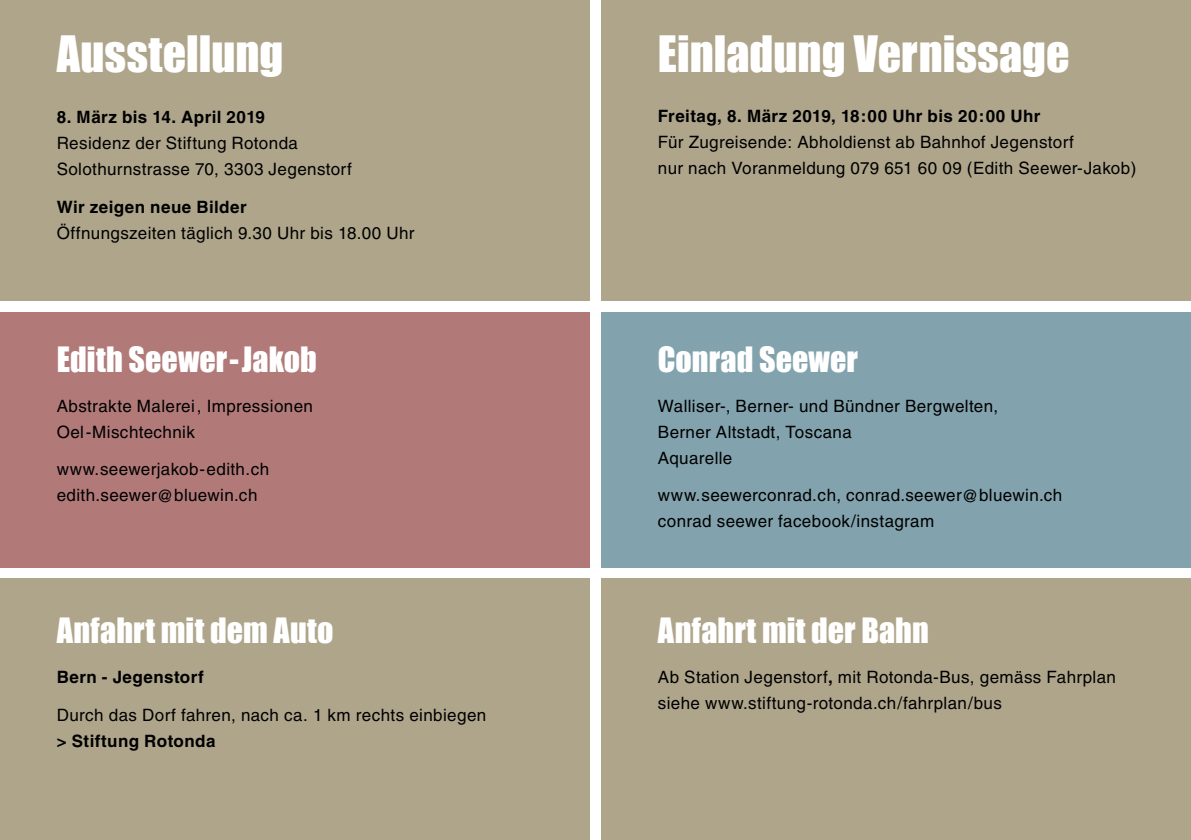
<style>
.page{position:relative;width:1191px;height:840px;background:#fff}
.page>*{position:absolute;margin:0;border:0;box-sizing:border-box;transform-origin:0 0}
.t1{font:46px "Impact";color:#fff}
.t2{font:32px "Impact";letter-spacing:.005em;color:#fff}
.t3{font:17px/26px "Helvetica";letter-spacing:.025em;color:#000}
.t4{font:700 17px "Helvetica";letter-spacing:.025em;color:#000}
.s1{font-weight:700}
</style>
<div class="page">
<div style="left:0;top:312px;width:590px;height:255px;background:#b17a79"></div>
<div style="left:0;top:0;width:590px;height:300px;background:#aea58b"></div>
<div style="left:0;top:578px;width:590px;height:261px;background:#aea58b"></div>
<div style="left:601px;top:0;width:590px;height:300px;background:#aea58b"></div>
<div style="left:601px;top:312px;width:590px;height:255px;background:#82a3ae"></div>
<div style="left:601px;top:578px;width:590px;height:261px;background:#aea58b"></div>
<h1 class="t1" style="left:57px;top:18px;width:228px">Ausstellung</h1>
<p class="t4" style="left:57px;top:107px;width:210px">8. März bis 14. April 2019</p>
<p class="t3" style="left:57px;top:130px;width:297px">Residenz der Stiftung Rotonda<br>Solothurnstrasse 70, 3303 Jegenstorf</p>
<p class="t4" style="left:57px;top:197px;width:191px">Wir zeigen neue Bilder</p>
<p class="t3" style="left:57px;top:220px;width:359px">Öffnungszeiten täglich 9.30 Uhr bis 18.00 Uhr</p>
<h2 class="t2" style="left:57px;top:334px;width:262px">Edith Seewer-Jakob</h2>
<p class="t3" style="left:57px;top:392px;width:258px">Abstrakte Malerei, Impressionen<br>Oel-Mischtechnik</p>
<p class="t3" style="left:57px;top:456px;width:214px">www.seewerjakob-edith.ch edith.seewer@bluewin.ch</p>
<h2 class="t2" style="left:57px;top:604px;width:278px">Anfahrt mit dem Auto</h2>
<p class="t4" style="left:57px;top:666px;width:149px">Bern - Jegenstorf</p>
<p class="t3" style="left:57px;top:701px;width:431px">Durch das Dorf fahren, nach ca. 1 km rechts einbiegen</p>
<p class="t4" style="left:57px;top:730px;width:160px">&gt; Stiftung Rotonda</p>
<h1 class="t1" style="left:658px;top:18px;width:413px">Einladung Vernissage</h1>
<p class="t4" style="left:658px;top:105px;width:384px">Freitag, 8. März 2019, 18:00 Uhr bis 20:00 Uhr</p>
<p class="t3" style="left:658px;top:129px;width:480px">Für Zugreisende: Abholdienst ab Bahnhof Jegenstorf<br>nur nach Voranmeldung 079 651 60 09 (Edith Seewer-Jakob)</p>
<h2 class="t2" style="left:658px;top:334px;width:202px">Conrad Seewer</h2>
<p class="t3" style="left:658px;top:392px;width:342px">Walliser-, Berner- und Bündner Bergwelten,<br>Berner Altstadt, Toscana<br>Aquarelle</p>
<p class="t3" style="left:658px;top:482px;width:406px">www.seewerconrad.ch, conrad.seewer@bluewin.ch conrad seewer facebook/instagram</p>
<h2 class="t2" style="left:658px;top:604px;width:272px">Anfahrt mit der Bahn</h2>
<p class="t3" style="left:658px;top:663px;width:459px">Ab Station Jegenstorf<span class="s1">,</span> mit Rotonda-Bus, gemäss Fahrplan siehe www.stiftung-rotonda.ch/fahrplan/bus</p>
</div>
